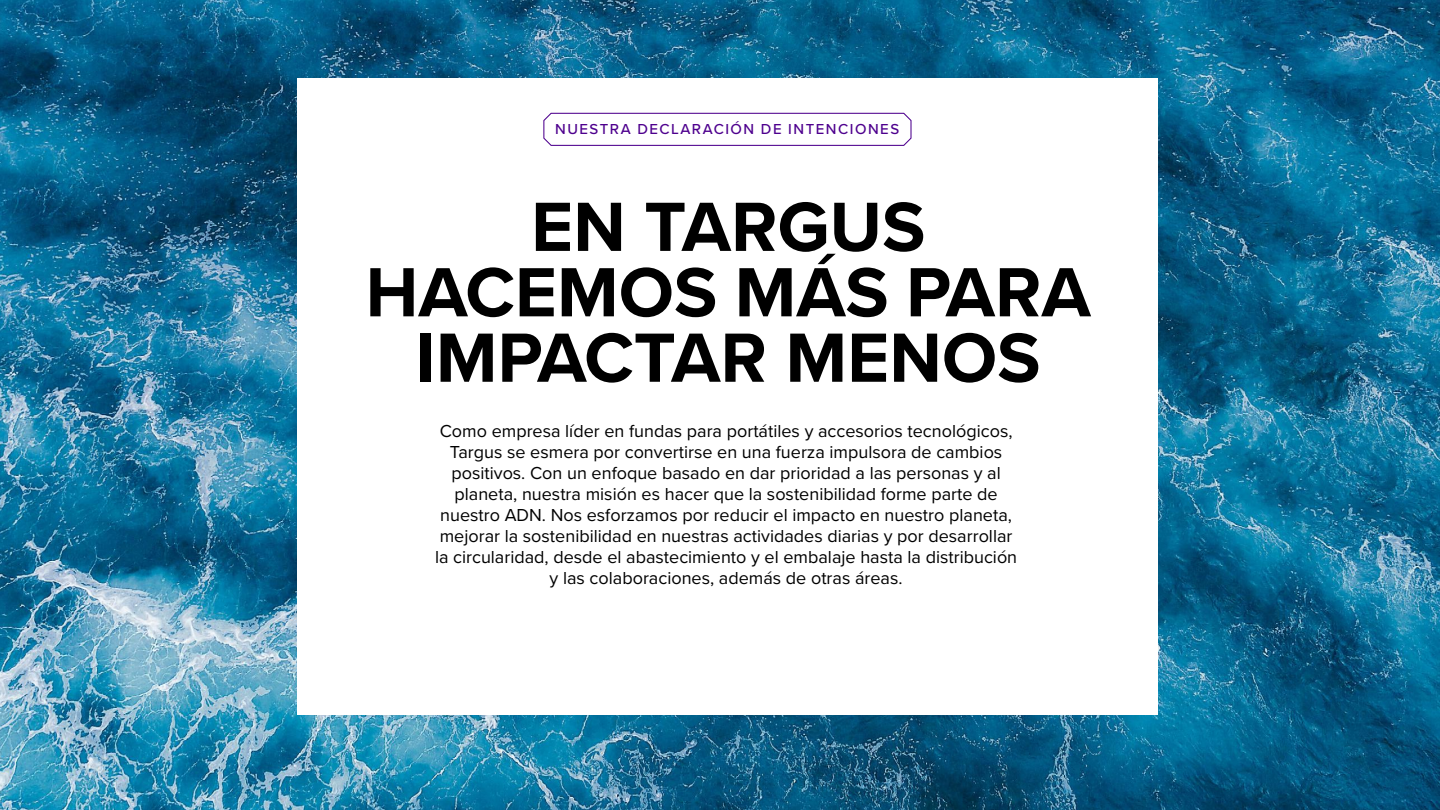
<style>
.page{position:relative;width:1440px;height:810px;background:#fff}
.page>*{position:absolute;margin:0;border:0;box-sizing:border-box;transform-origin:0 0}
.t1{font:700 72.22px/65.4px "Proxima Nova";color:#000;text-align:center}
.t2{font:18px/21px "Proxima Nova";color:#000;text-align:center}
.t3{font:500 15px "Proxima Nova";letter-spacing:.1em;color:#4e008e}
</style>
<div class="page">
<img style="left:0;top:0;width:1440px;height:810px">
<div style="left:297px;top:78px;width:860px;height:637px;background:#fff"></div>
<svg style="left:543px;top:112px;width:369px;height:34px"></svg>
<p class="t3" style="left:555px;top:118px;width:346px">NUESTRA DECLARACIÓN DE INTENCIONES</p>
<h1 class="t1" style="left:366px;top:193px;width:727px">EN TARGUS<br>HACEMOS MÁS PARA<br>IMPACTAR MENOS</h1>
<p class="t2" style="left:435px;top:420px;width:584px">Como empresa líder en fundas para portátiles y accesorios tecnológicos, Targus se esmera por convertirse en una fuerza impulsora de cambios positivos. Con un enfoque basado en dar prioridad a las personas y al planeta, nuestra misión es hacer que la sostenibilidad forme parte de nuestro ADN. Nos esforzamos por reducir el impacto en nuestro planeta, mejorar la sostenibilidad en nuestras actividades diarias y por desarrollar la circularidad, desde el abastecimiento y el embalaje hasta la distribución y las colaboraciones, además de otras áreas.</p>
</div>
